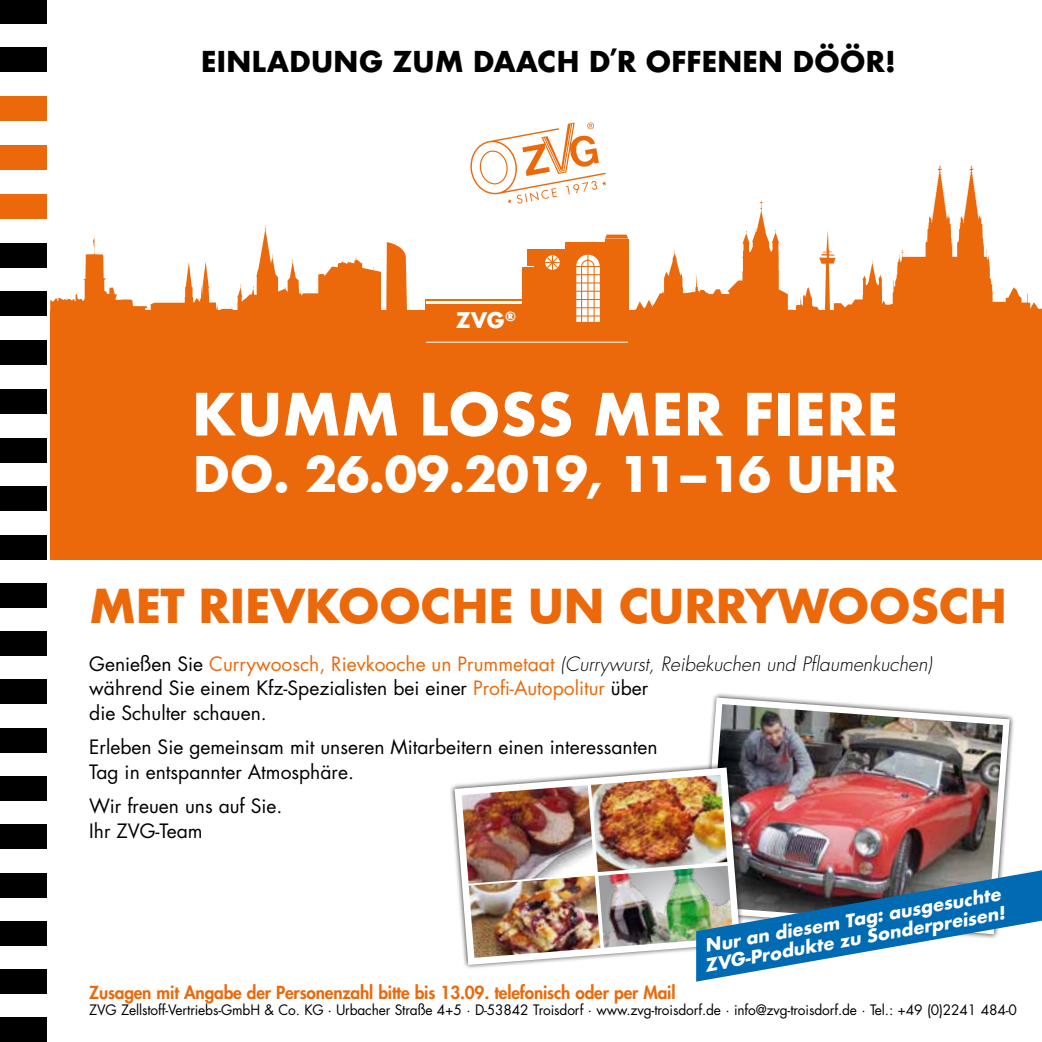
<style>
.page{position:relative;width:1042px;height:1042px;background:#fff}
.page>*{position:absolute;margin:0;border:0;box-sizing:border-box;transform-origin:0 0}
.t1{font:700 56.52px "Futura";color:#fff}
.t2{font:700 47.77px "Futura";letter-spacing:-.01em;color:#fff}
.t3{font:700 45.5px "Futura";letter-spacing:-.02em;color:#eb690b}
.t4{font:700 28px "Futura";letter-spacing:-.01em;color:#000}
.t5{font:700 21px "Futura";color:#fff}
.t6{font:19.25px/24.5px "Futura";color:#000}
.t7{font:800 17.5px "Futura";letter-spacing:-.01em;color:#eb690b}
.t8{font:italic 700 17.5px/19.2px "Futura";color:#fff}
.t9{font:14px "Futura";letter-spacing:-.01em;color:#000}
.s1{color:#eb690b}
.s2{font-weight:300;font-style:italic}
.s3{font-style:inherit}
.s4{font-family:"Futura CE"}
</style>
<div class="page">
<div style="left:50px;top:310px;width:992px;height:249px;background:#eb690b"></div>
<div style="left:0;top:47px;width:46px;height:25px;background:#000"></div>
<div style="left:0;top:0;width:46px;height:23px;background:#000"></div>
<div style="left:0;top:96px;width:46px;height:24px;background:#eb690b"></div>
<div style="left:0;top:145px;width:46px;height:24px;background:#eb690b"></div>
<div style="left:0;top:194px;width:46px;height:24px;background:#eb690b"></div>
<div style="left:0;top:243px;width:46px;height:24px;background:#000"></div>
<div style="left:0;top:292px;width:46px;height:24px;background:#000"></div>
<div style="left:0;top:341px;width:46px;height:24px;background:#000"></div>
<div style="left:0;top:390px;width:46px;height:24px;background:#000"></div>
<div style="left:0;top:438px;width:46px;height:25px;background:#000"></div>
<div style="left:0;top:487px;width:46px;height:24px;background:#000"></div>
<div style="left:0;top:535px;width:46px;height:24px;background:#000"></div>
<div style="left:0;top:583px;width:46px;height:24px;background:#000"></div>
<div style="left:0;top:631px;width:46px;height:25px;background:#000"></div>
<div style="left:0;top:680px;width:46px;height:24px;background:#000"></div>
<div style="left:0;top:728px;width:46px;height:24px;background:#000"></div>
<div style="left:0;top:776px;width:46px;height:24px;background:#000"></div>
<div style="left:0;top:825px;width:46px;height:24px;background:#000"></div>
<div style="left:0;top:873px;width:46px;height:24px;background:#000"></div>
<div style="left:0;top:921px;width:46px;height:24px;background:#000"></div>
<div style="left:0;top:969px;width:46px;height:24px;background:#000"></div>
<div style="left:0;top:1018px;width:46px;height:24px;background:#000"></div>
<img style="left:708px;top:694px;width:305px;height:171px">
<img style="left:451px;top:764px;width:293px;height:204px">
<img style="left:598px;top:865px;width:444px;height:116px">
<svg style="left:470px;top:122px;width:136px;height:82px"></svg>
<svg style="left:50px;top:225px;width:357px;height:85px"></svg>
<div style="left:565px;top:242px;width:41px;height:87px;background:#eb690b"></div>
<div style="left:605px;top:239px;width:23px;height:109px;background:#eb690b"></div>
<div style="left:528px;top:249px;width:39px;height:87px;background:#eb690b"></div>
<div style="left:425px;top:299px;width:106px;height:38px;background:#eb690b"></div>
<hr style="left:426px;top:302px;width:96px;height:2px;background:#fff">
<div style="left:522px;top:267px;width:11px;height:65px;background:#eb690b"></div>
<svg style="left:605px;top:235px;width:23px;height:4px"></svg>
<svg style="left:545px;top:255px;width:15px;height:15px"></svg>
<svg style="left:576px;top:255px;width:24px;height:67px;background:#f9d5bc"></svg>
<hr style="left:426px;top:342px;width:202px;height:1px;background:#fff">
<svg style="left:635px;top:164px;width:407px;height:146px"></svg>
<h3 class="t4" style="left:201px;top:41px;width:696px">EINLADUNG ZUM DAACH D΄R OFFENEN DÖÖR!</h3>
<p class="t5" style="left:456px;top:305px;width:62px">ZVG<sup>®</sup></p>
<h1 class="t1" style="left:192px;top:373px;width:708px">KUMM LOSS MER FIERE</h1>
<h2 class="t2" style="left:193px;top:439px;width:706px">DO. 26.09.2019, 11–16 UHR</h2>
<h3 class="t3" style="left:89px;top:573px;width:919px">MET RIEVKOOCHE UN CURRYWOOSCH</h3>
<p class="t6" style="left:89px;top:651px;width:844px">Genießen Sie <span class="s1">Currywoosch, Rievkooche un Prummetaat</span> <span class="s2">(Currywurst, Reibekuchen und Pflaumenkuchen) </span>während Sie einem Kfz-Spezialisten bei einer <span class="s1">Profi-Autopolitur</span> über<br>die Schulter schauen.</p>
<p class="t6" style="left:89px;top:735px;width:570px">Erleben Sie gemeinsam mit unseren Mitarbeitern einen interessanten<br>Tag in entspannter Atmosphäre.</p>
<p class="t6" style="left:89px;top:794px;width:195px">Wir freuen uns auf Sie.<br>Ihr ZVG-Team</p>
<p class="t8" style="left:700px;top:937px;width:306px;rotate:-10deg">Nur an diesem Tag: ausgesuchte<br>ZVG-Produkte zu Sonderpreisen!</p>
<p class="t7" style="left:89px;top:981px;width:587px">Zusagen mit Angabe der Personenzahl bitte bis 13.09. telefonisch oder per Mail</p>
<p class="t9" style="left:89px;top:1001px;width:929px">ZVG Zellstoff-Vertriebs-GmbH &amp; Co. KG <span class="s3">·</span> Urbacher Straße 4+5 · D-53842 Troisdorf · <span class="s4">www.</span>zvg-troisdorf.de <span class="s4">· info@</span>zvg-troisdorf.de <span class="s4">· Tel.:</span> +49 (0)2241 484-0</p>
</div>
